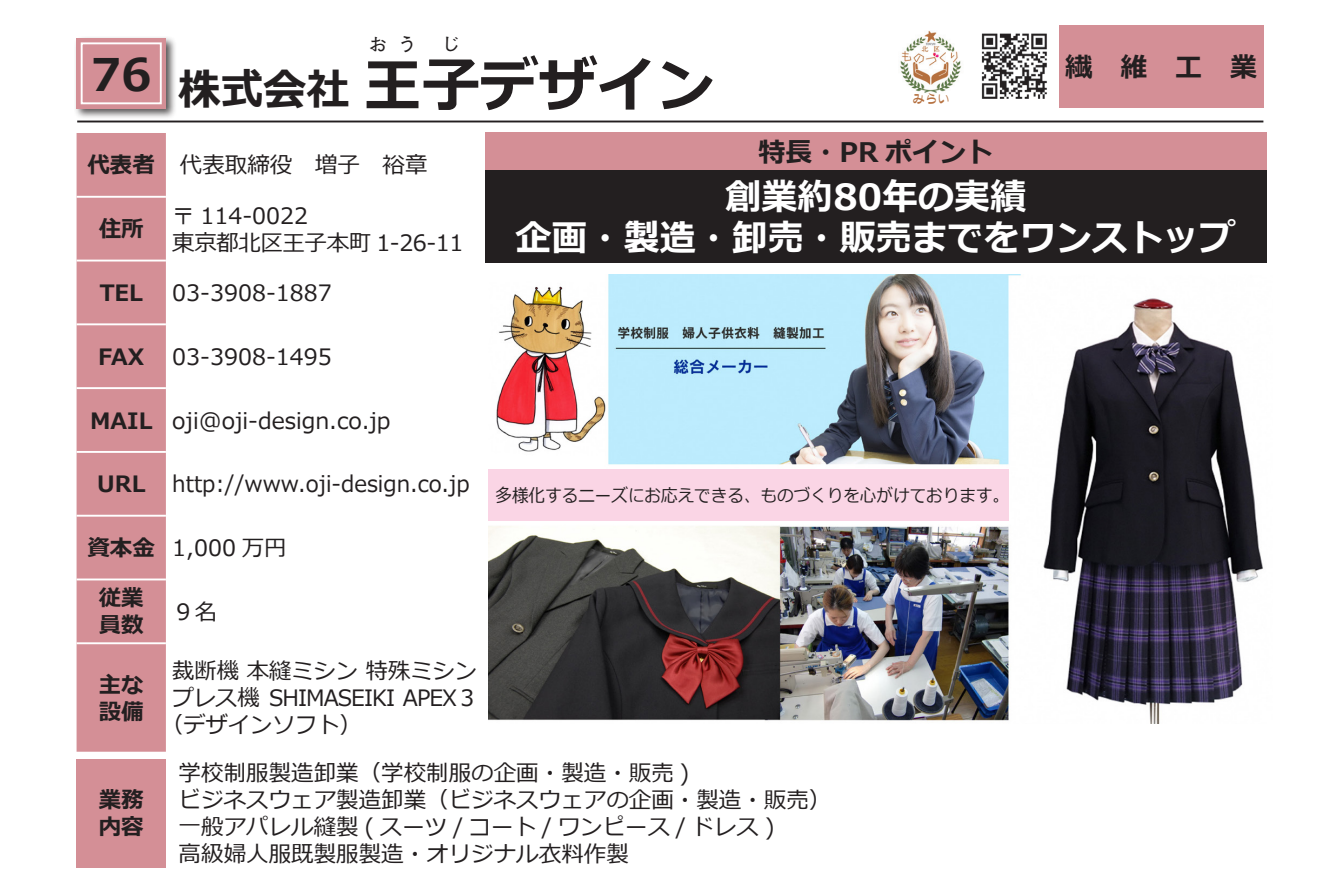
<style>
.page{position:relative;width:1340px;height:893px;background:#fff}
.page>*{position:absolute;margin:0;border:0;box-sizing:border-box;transform-origin:0 0}
.t1{font:700 58.5px "Meiryo";color:#231f20}
.t2{font:700 45px "Meiryo";color:#231f20}
.t3{font:700 42.75px "Meiryo";color:#231f20}
.t4{font:700 36px/40.5px "Meiryo";color:#fff;text-align:center}
.t5{font:700 27px "Meiryo";color:#231f20}
.t6{font:22.5px/27px "Meiryo";color:#231f20}
.t7{font:22.5px/27px "Meiryo";letter-spacing:-.02em;color:#231f20}
.t8{font:22.5px "Meiryo";letter-spacing:-.04em;color:#231f20}
.t9{font:700 22.5px/27px "Meiryo";color:#231f20}
.t10{font:18px "Meiryo";color:#231f20;scale:.92 1}
.t11{font:300 18px "UD Shin Go Pro";color:#231f20}
.t12{font:12.6px "HGS Bouquet";color:#b5703f}
.s1{font-size:58.5px}
.s2{font-weight:700}
</style>
<div class="page">
<div style="left:77px;top:133px;width:89px;height:619px;background:#d48f96"></div>
<hr style="left:77px;top:196px;width:89px;height:2px;background:#fff">
<hr style="left:77px;top:260px;width:89px;height:1px;background:#fff">
<hr style="left:77px;top:323px;width:89px;height:2px;background:#fff">
<hr style="left:77px;top:387px;width:89px;height:2px;background:#fff">
<hr style="left:77px;top:451px;width:89px;height:2px;background:#fff">
<hr style="left:77px;top:515px;width:89px;height:2px;background:#fff">
<hr style="left:77px;top:578px;width:89px;height:2px;background:#fff">
<hr style="left:77px;top:642px;width:89px;height:2px;background:#fff">
<div style="left:485px;top:132px;width:781px;height:39px;background:#d48f96"></div>
<div style="left:485px;top:171px;width:781px;height:92px;background:#231f20"></div>
<hr style="left:77px;top:121px;width:1186px;height:1px;background:#231f20">
<div style="left:74px;top:36px;width:103px;height:84px;background:#231f20;opacity:.75"></div>
<div style="left:77px;top:38px;width:89px;height:70px;background:#d48f96"></div>
<div style="left:81px;top:42px;width:81px;height:62px;border:2px solid #fff"></div>
<div style="left:77px;top:759px;width:89px;height:108px;background:#d48f96"></div>
<div style="left:1059px;top:26px;width:204px;height:82px;background:#d48f96"></div>
<img style="left:981px;top:33px;width:66px;height:66px">
<img style="left:900px;top:30px;width:62px;height:63px">
<img style="left:488px;top:274px;width:775px;height:450px">
<div style="left:488px;top:470px;width:520px;height:51px;background:#fad5e5"></div>
<p class="t2" style="left:91px;top:43px;width:62px">76</p>
<p class="t11" style="left:369px;top:30px;width:49px">お う</p>
<p class="t11" style="left:442px;top:30px;width:19px">じ</p>
<p class="t1" style="left:422px;top:44px;width:294px">子デザイン</p>
<p class="t3" style="left:178px;top:60px;width:245px">株式会社 <span class="s1">王</span></p>
<p class="t12" style="left:912px;top:92px;width:39px">みらい</p>
<p class="t5" style="left:1065px;top:48px;width:193px">繊維工業</p>
<p class="t6" style="left:87px;top:153px;width:341px"><span class="s2">代表者</span> 代表取締役　増子　裕章</p>
<p class="t9" style="left:99px;top:217px;width:46px">住所</p>
<p class="t7" style="left:172px;top:203px;width:292px">〒 114-0022<br>東京都北区王子本町 1-26-11</p>
<p class="t9" style="left:100px;top:280px;width:45px">TEL</p>
<p class="t6" style="left:172px;top:280px;width:161px">03-3908-1887</p>
<p class="t6" style="left:98px;top:344px;width:235px"><span class="s2">FAX</span> 03-3908-1495</p>
<p class="t6" style="left:90px;top:408px;width:302px"><span class="s2">MAIL</span> oji@oji-design.co.jp</p>
<p class="t6" style="left:97px;top:472px;width:374px"><span class="s2">URL</span> http://www.oji-design.co.jp</p>
<p class="t6" style="left:87px;top:536px;width:201px"><span class="s2">資本金</span> 1,000 万円</p>
<p class="t9" style="left:99px;top:586px;width:46px">従業員数</p>
<p class="t6" style="left:172px;top:599px;width:46px">９名</p>
<p class="t9" style="left:99px;top:672px;width:46px">主な設備</p>
<p class="t6" style="left:172px;top:658px;width:306px">裁断機 本縫ミシン 特殊ミシン</p>
<p class="t8" style="left:172px;top:682px;width:308px">プレス機 SHIMASEIKI APEX３</p>
<p class="t6" style="left:161px;top:712px;width:202px">（デザインソフト）</p>
<p class="t5" style="left:758px;top:133px;width:236px">特長・PR ポイント</p>
<p class="t4" style="left:515px;top:179px;width:721px">創業約80年の実績<br>企画・製造・卸売・販売までをワンストップ</p>
<p class="t10" style="left:495px;top:483px;width:560px">多様化するニーズにお応えできる、ものづくりを心がけております。</p>
<p class="t9" style="left:99px;top:788px;width:46px">業務内容</p>
<p class="t6" style="left:179px;top:761px;width:654px">学校制服製造卸業（学校制服の企画・製造・販売 )<br>ビジネスウェア製造卸業（ビジネスウェアの企画・製造・販売）一般アパレル縫製 ( スーツ / コート / ワンピース / ドレス )<br>高級婦人服既製服製造・オリジナル衣料作製</p>
</div>
